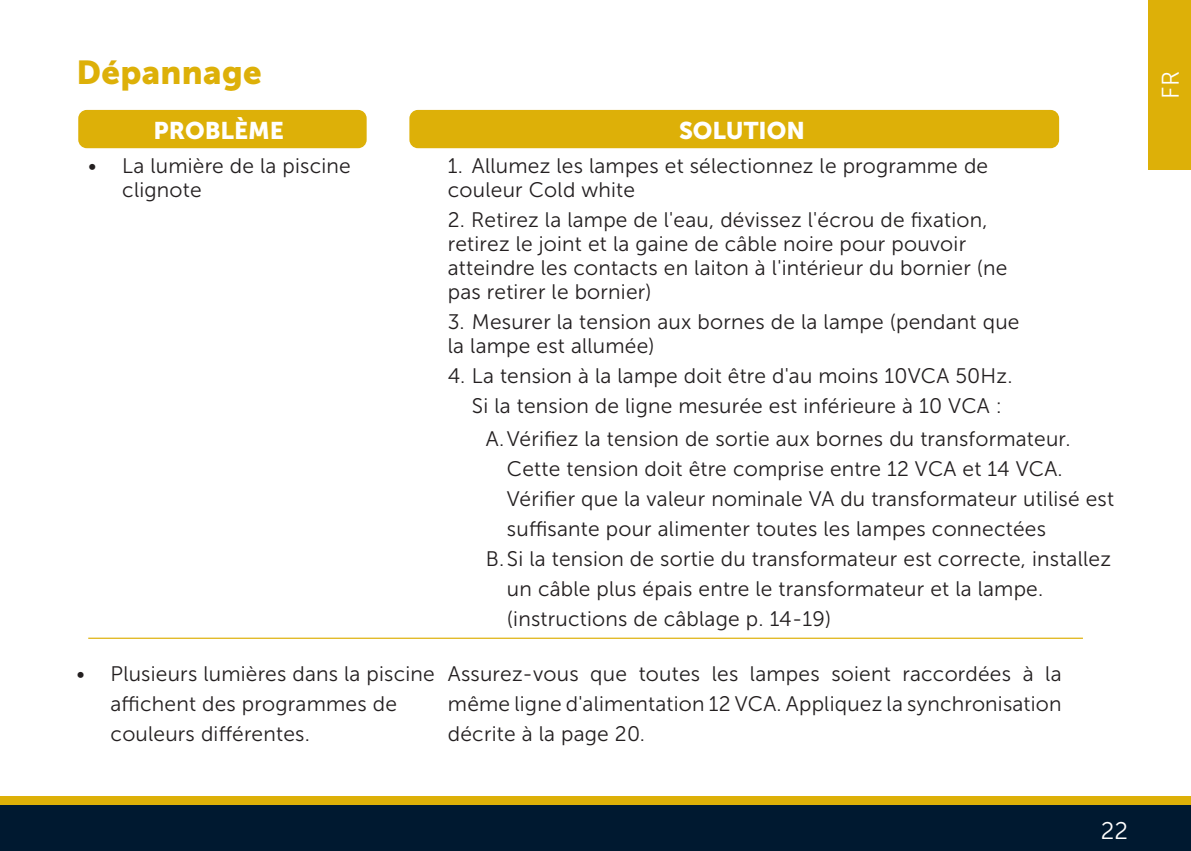
<style>
.page{position:relative;width:1191px;height:851px;background:#fff}
.page>*{position:absolute;margin:0;border:0;box-sizing:border-box;transform-origin:0 0}
.t1{font:33px "Museo Sans 900";letter-spacing:.01em;color:#ddb008}
.t2{font:24px "Museo Sans 900";color:#fff}
.t3{font:24px "Museo Sans 300";color:#fff}
.t4{font:21px/24px "Museo Sans 300";letter-spacing:.01em;color:#231f20}
</style>
<div class="page">
<div style="left:0;top:804px;width:1191px;height:46px;background:#001930"></div>
<div style="left:0;top:795px;width:1191px;height:9px;background:#ddb008"></div>
<div style="left:1148px;top:0;width:43px;height:170px;background:#ddb008"></div>
<div style="left:78px;top:110px;width:289px;height:38px;background:#ddb008;border-radius:9px"></div>
<div style="left:409px;top:110px;width:650px;height:38px;background:#ddb008;border-radius:9px"></div>
<hr style="left:88px;top:637px;width:995px;height:1px;background:#ddb008">
<h1 class="t1" style="left:77px;top:54px;width:187px">Dépannage</h1>
<p class="t2" style="left:154px;top:116px;width:132px">PROBLÈME</p>
<p class="t2" style="left:679px;top:116px;width:128px">SOLUTION</p>
<p class="t4" style="left:122px;top:154px;width:230px;text-indent:-34px">• La lumière de la piscine clignote</p>
<p class="t4" style="left:448px;top:154px;width:542px">1. Allumez les lampes et sélectionnez le programme de couleur Cold white</p>
<p class="t4" style="left:448px;top:208px;width:561px">2. Retirez la lampe de l'eau, dévissez l'écrou de fixation, retirez le joint et la gaine de câble noire pour pouvoir atteindre les contacts en laiton à l'intérieur du bornier (ne pas retirer le bornier)</p>
<p class="t4" style="left:448px;top:310px;width:573px">3. Mesurer la tension aux bornes de la lampe (pendant que la lampe est allumée)</p>
<p class="t4" style="left:472px;top:361px;width:542px;line-height:30px;text-indent:-24px">4. La tension à la lampe doit être d'au moins 10VCA 50Hz.<br>Si la tension de ligne mesurée est inférieure à 10 VCA :</p>
<p class="t4" style="left:486px;top:426px;width:586px">A.Vérifiez la tension de sortie aux bornes du transformateur.</p>
<p class="t4" style="left:507px;top:456px;width:557px">Cette tension doit être comprise entre 12 VCA et 14 VCA.</p>
<p class="t4" style="left:507px;top:486px;width:608px">Vérifier que la valeur nominale VA du transformateur utilisé est</p>
<p class="t4" style="left:507px;top:516px;width:540px">suffisante pour alimenter toutes les lampes connectées</p>
<p class="t4" style="left:486px;top:546px;width:626px">B.Si la tension de sortie du transformateur est correcte, installez</p>
<p class="t4" style="left:507px;top:576px;width:538px">un câble plus épais entre le transformateur et la lampe.</p>
<p class="t4" style="left:507px;top:606px;width:326px">(instructions de câblage p. 14-19)</p>
<p class="t4" style="left:111px;top:659px;width:326px;line-height:30px;text-indent:-34px">• Plusieurs lumières dans la piscine affichent des programmes de couleurs différentes.</p>
<p class="t4" style="left:448px;top:659px;width:615px;line-height:30px;text-align:justify">Assurez-vous que toutes les lampes soient raccordées à la même ligne d'alimentation 12 VCA. Appliquez la synchronisation décrite à la page 20.</p>
<p class="t3" style="left:1100px;top:817px;width:29px">22</p>
<p class="t3" style="left:1157px;top:99px;width:29px;rotate:-90deg">FR</p>
</div>
